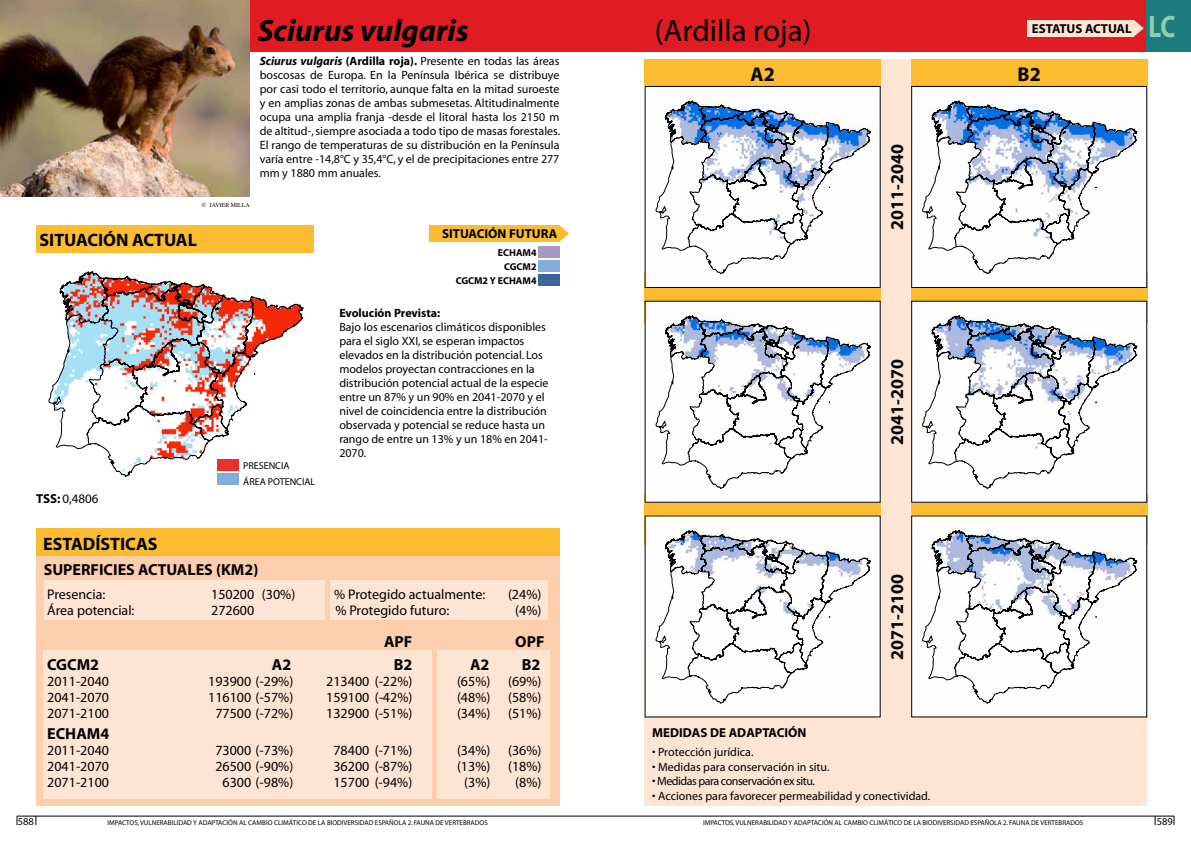
<style>
.page{position:relative;width:1191px;height:842px;background:#fff}
.page>*{position:absolute;margin:0;border:0;box-sizing:border-box;transform-origin:0 0}
.t1{font:italic 700 31px "Myriad";color:#000}
.t2{font:31px "Myriad";color:#000}
.t3{font:700 31px "Myriad";color:#91cfaa;scale:.81 1}
.t4{font:700 20px "Myriad";color:#000}
.t5{font:700 18px "Myriad";color:#000}
.t6{font:700 16px "Myriad";color:#000}
.t7{font:14px "Myriad";color:#000}
.t8{font:700 13px "Myriad";color:#000}
.t9{font:13px "Myriad";color:#000}
.t10{font:12px/14px "Myriad";color:#000;text-align:justify}
.t11{font:12px "Myriad";letter-spacing:-.04em;color:#000}
.t12{font:700 12px "Myriad";color:#000}
.t13{font:10.5px "Myriad";color:#000}
.t14{font:700 10px/13.7px "Myriad";color:#000}
.t15{font:10px/15.6px "Myriad";color:#000}
.t16{font:7px "Myriad";color:#000}
.t17{font:6px "Times";color:#000}
.s1{font-weight:700;font-style:italic}
.s2{font-weight:700}
</style>
<div class="page">
<hr style="left:17px;top:816px;width:1157px;height:1px;background:#000">
<div style="left:865px;top:60px;width:70px;height:669px;background:#fee4d2"></div>
<div style="left:644px;top:646px;width:502px;height:160px;background:#fee4d2"></div>
<div style="left:149px;top:0;width:997px;height:51px;background:#e11b22"></div>
<div style="left:1027px;top:20px;width:106px;height:17px;background:#fee4d2"></div>
<svg style="left:1133px;top:20px;width:10px;height:17px"></svg>
<div style="left:1146px;top:0;width:45px;height:51px;background:#1d7b7e"></div>
<svg style="left:644px;top:273px;width:236px;height:51px;background:#e9b440"></svg>
<svg style="left:644px;top:494px;width:236px;height:50px;background:#daab46"></svg>
<div style="left:644px;top:60px;width:236px;height:26px;background:#fcbc31"></div>
<svg style="left:911px;top:273px;width:236px;height:51px;background:#e8b340"></svg>
<svg style="left:911px;top:494px;width:236px;height:50px;background:#d9ab46"></svg>
<div style="left:911px;top:60px;width:236px;height:26px;background:#fcbc31"></div>
<img style="left:646px;top:303px;width:232px;height:198px">
<svg style="left:656px;top:315px;width:215px;height:174px"></svg>
<div style="left:646px;top:517px;width:232px;height:198px;background:#fefefe"></div>
<svg style="left:656px;top:530px;width:215px;height:173px"></svg>
<img style="left:646px;top:88px;width:232px;height:198px">
<div style="left:644px;top:86px;width:236px;height:202px;border:1px solid #000"></div>
<svg style="left:656px;top:101px;width:215px;height:173px"></svg>
<img style="left:913px;top:303px;width:232px;height:198px">
<svg style="left:922px;top:315px;width:216px;height:174px"></svg>
<div style="left:913px;top:517px;width:232px;height:198px;background:#fefefe"></div>
<svg style="left:922px;top:530px;width:216px;height:173px"></svg>
<img style="left:913px;top:88px;width:232px;height:198px">
<div style="left:911px;top:86px;width:236px;height:202px;border:1px solid #000"></div>
<svg style="left:922px;top:101px;width:216px;height:173px"></svg>
<svg style="left:60px;top:271px;width:244px;height:206px"></svg>
<svg style="left:49px;top:315px;width:40px;height:134px"></svg>
<div style="left:36px;top:225px;width:277px;height:27px;background:#fcbc31"></div>
<div style="left:429px;top:225px;width:130px;height:17px;background:#fcbc31"></div>
<div style="left:538px;top:246px;width:21px;height:12px;background:#a799c4"></div>
<div style="left:538px;top:260px;width:21px;height:12px;background:#82addb"></div>
<div style="left:538px;top:274px;width:21px;height:12px;background:#3b6599"></div>
<svg style="left:559px;top:225px;width:10px;height:17px"></svg>
<div style="left:218px;top:460px;width:21px;height:11px;background:#ea302c"></div>
<div style="left:218px;top:473px;width:21px;height:12px;background:#82addb"></div>
<img style="left:0;top:0;width:249px;height:197px">
<div style="left:36px;top:554px;width:523px;height:252px;background:#fdcfae"></div>
<div style="left:44px;top:580px;width:281px;height:40px;background:#fee4d2"></div>
<div style="left:331px;top:580px;width:217px;height:40px;background:#fee4d2"></div>
<div style="left:36px;top:528px;width:523px;height:27px;background:#fcbc31"></div>
<div style="left:437px;top:650px;width:112px;height:149px;background:#fee4d2"></div>
<div style="left:43px;top:650px;width:388px;height:149px;background:#fee4d2"></div>
<h1 class="t1" style="left:258px;top:15px;width:212px">Sciurus vulgaris</h1>
<p class="t17" style="left:202px;top:199px;width:49px">© JAVIER MILLA</p>
<h3 class="t5" style="left:40px;top:231px;width:36px">SITUACIÓ</h3>
<h3 class="t5" style="left:116px;top:231px;width:60px">N ACTUAL</h3>
<p class="t10" style="left:260px;top:54px;width:302px"><span class="s1">Sciurus vulgaris</span> <span class="s2">(ARDILLA ROJA).</span> Presente en todas las áreas boscosas de Europa. En la Península Ibérica se distribuye por casi todo el territorio, aunque falta en la mitad suroeste y en amplias zonas de ambas submesetas. Altitudinalmente ocupa una amplia franja -desde el litoral hasta los 2150 m de altitud-, siempre asociada a todo tipo de masas forestales.<br>El rango de temperaturas de su distribución en la Península varía entre -14,8°C y 35,4°C, y el de precipitaciones entre 277 mm y 1880 mm anuales.</p>
<p class="t8" style="left:442px;top:227px;width:27px">SITUACIÓ</p>
<p class="t8" style="left:497px;top:227px;width:44px">N FUTURA</p>
<p class="t14" style="left:504px;top:246px;width:34px;text-indent:-6px">ECHAM4<br>CGCM</p>
<p class="t14" style="left:531px;top:260px;width:7px">2</p>
<p class="t14" style="left:456px;top:274px;width:8px">CGCM</p>
<p class="t14" style="left:482px;top:274px;width:55px">2 Y ECHAM4</p>
<p class="t12" style="left:339px;top:307px;width:102px">EVOLUCIÓN PREVISTA:</p>
<p class="t10" style="left:339px;top:320px;width:211px;text-align:left">Bajo los escenarios climáticos disponibles para el siglo XXI, se esperan impactos elevados en la distribución potencial. Los modelos proyectan contracciones en la distribución potencial actual de la especie entre un 87% y un 90% en 2041-2070 y el nivel de coincidencia entre la distribución observada y potencial se reduce hasta un rango de entre un 13% y un 18% en 2041- 2070.</p>
<p class="t15" style="left:243px;top:458px;width:13px">presencia área</p>
<p class="t15" style="left:268px;top:474px;width:7px">potencial</p>
<p class="t9" style="left:36px;top:492px;width:64px"><span class="s2">TSS:</span> 0,4806</p>
<h3 class="t5" style="left:43px;top:534px;width:116px">ESTADÍSTICAS</h3>
<h3 class="t6" style="left:44px;top:561px;width:19px">SUPER</h3>
<h3 class="t6" style="left:91px;top:561px;width:16px">FICIE</h3>
<h3 class="t6" style="left:126px;top:561px;width:51px">S ACTUALE</h3>
<h3 class="t6" style="left:204px;top:561px;width:56px">S (KM2)</h3>
<p class="t7" style="left:47px;top:587px;width:60px">Presencia:</p>
<p class="t7" style="left:211px;top:587px;width:86px">150200 (30%)</p>
<p class="t7" style="left:334px;top:587px;width:153px">% Protegido actualmente:</p>
<p class="t7" style="left:508px;top:587px;width:35px">(24%)</p>
<p class="t7" style="left:47px;top:603px;width:89px">Área potencial:</p>
<p class="t7" style="left:211px;top:603px;width:45px">272600</p>
<p class="t7" style="left:335px;top:603px;width:115px">% Protegido futuro:</p>
<p class="t7" style="left:515px;top:603px;width:28px">(4%)</p>
<h3 class="t6" style="left:384px;top:633px;width:25px">APF</h3>
<h3 class="t6" style="left:515px;top:633px;width:29px">OPF</h3>
<h3 class="t6" style="left:47px;top:656px;width:53px">CGCM2</h3>
<h3 class="t6" style="left:272px;top:656px;width:21px">A2</h3>
<h3 class="t6" style="left:394px;top:656px;width:20px">B2</h3>
<h3 class="t6" style="left:470px;top:656px;width:21px">A2</h3>
<h3 class="t6" style="left:522px;top:656px;width:20px">B2</h3>
<p class="t7" style="left:47px;top:674px;width:63px">2011-2040</p>
<p class="t7" style="left:208px;top:674px;width:87px">193900 (-29%)</p>
<p class="t7" style="left:326px;top:674px;width:88px">213400 (-22%)</p>
<p class="t7" style="left:457px;top:674px;width:35px">(65%)</p>
<p class="t7" style="left:508px;top:674px;width:35px">(69%)</p>
<p class="t7" style="left:47px;top:690px;width:63px">2041-2070</p>
<p class="t7" style="left:208px;top:690px;width:87px">116100 (-57%)</p>
<p class="t7" style="left:326px;top:690px;width:88px">159100 (-42%)</p>
<p class="t7" style="left:457px;top:690px;width:35px">(48%)</p>
<p class="t7" style="left:508px;top:690px;width:35px">(58%)</p>
<p class="t7" style="left:47px;top:706px;width:63px">2071-2100</p>
<p class="t7" style="left:215px;top:706px;width:79px">77500 (-72%)</p>
<p class="t7" style="left:326px;top:706px;width:88px">132900 (-51%)</p>
<p class="t7" style="left:457px;top:706px;width:35px">(34%)</p>
<p class="t7" style="left:508px;top:706px;width:35px">(51%)</p>
<h3 class="t6" style="left:47px;top:725px;width:64px">ECHAM4</h3>
<p class="t7" style="left:47px;top:743px;width:63px">2011-2040</p>
<p class="t7" style="left:215px;top:743px;width:79px">73000 (-73%)</p>
<p class="t7" style="left:333px;top:743px;width:80px">78400 (-71%)</p>
<p class="t7" style="left:457px;top:743px;width:35px">(34%)</p>
<p class="t7" style="left:508px;top:743px;width:35px">(36%)</p>
<p class="t7" style="left:47px;top:759px;width:63px">2041-2070</p>
<p class="t7" style="left:215px;top:759px;width:79px">26500 (-90%)</p>
<p class="t7" style="left:333px;top:759px;width:80px">36200 (-87%)</p>
<p class="t7" style="left:457px;top:759px;width:35px">(13%)</p>
<p class="t7" style="left:508px;top:759px;width:35px">(18%)</p>
<p class="t7" style="left:47px;top:775px;width:63px">2071-2100</p>
<p class="t7" style="left:223px;top:775px;width:72px">6300 (-98%)</p>
<p class="t7" style="left:333px;top:775px;width:80px">15700 (-94%)</p>
<p class="t7" style="left:464px;top:775px;width:28px">(3%)</p>
<p class="t7" style="left:515px;top:775px;width:28px">(8%)</p>
<h1 class="t2" style="left:655px;top:16px;width:158px">(Ardilla roja)</h1>
<h1 class="t3" style="left:1148px;top:10px;width:35px">LC</h1>
<h2 class="t4" style="left:750px;top:64px;width:26px">A2</h2>
<h2 class="t4" style="left:1017px;top:64px;width:25px">B2</h2>
<p class="t8" style="left:1031px;top:22px;width:85px">ESTATUS ACTUAL</p>
<h3 class="t5" style="left:887px;top:230px;width:87px;rotate:-90deg">2011-2040</h3>
<h3 class="t5" style="left:887px;top:445px;width:87px;rotate:-90deg">2041-2070</h3>
<p class="t8" style="left:652px;top:726px;width:154px">MEDIDAS DE ADAPTACIÓN</p>
<h3 class="t5" style="left:887px;top:660px;width:87px;rotate:-90deg">2071-2100</h3>
<p class="t10" style="left:652px;top:746px;width:103px">• Protección jurídica.</p>
<p class="t10" style="left:652px;top:760px;width:179px">• Medidas para conservación in situ.</p>
<p class="t11" style="left:652px;top:775px;width:164px">• Medidas para conservación ex situ.</p>
<p class="t10" style="left:652px;top:789px;width:280px">• Acciones para favorecer permeabilidad y conectividad.</p>
<p class="t13" style="left:18px;top:816px;width:18px">588</p>
<p class="t16" style="left:108px;top:819px;width:382px">IMPACTOS, VULNERABILIDAD Y ADAPTACIÓN AL CAMBIO CLIMÁTICO DE LA BIODIVERSIDAD ESPAÑOLA 2. FAUNA DE VERTEBRADOS</p>
<p class="t16" style="left:703px;top:819px;width:382px">IMPACTOS, VULNERABILIDAD Y ADAPTACIÓN AL CAMBIO CLIMÁTICO DE LA BIODIVERSIDAD ESPAÑOLA 2. FAUNA DE VERTEBRADOS</p>
<p class="t13" style="left:1156px;top:816px;width:18px">589</p>
</div>
